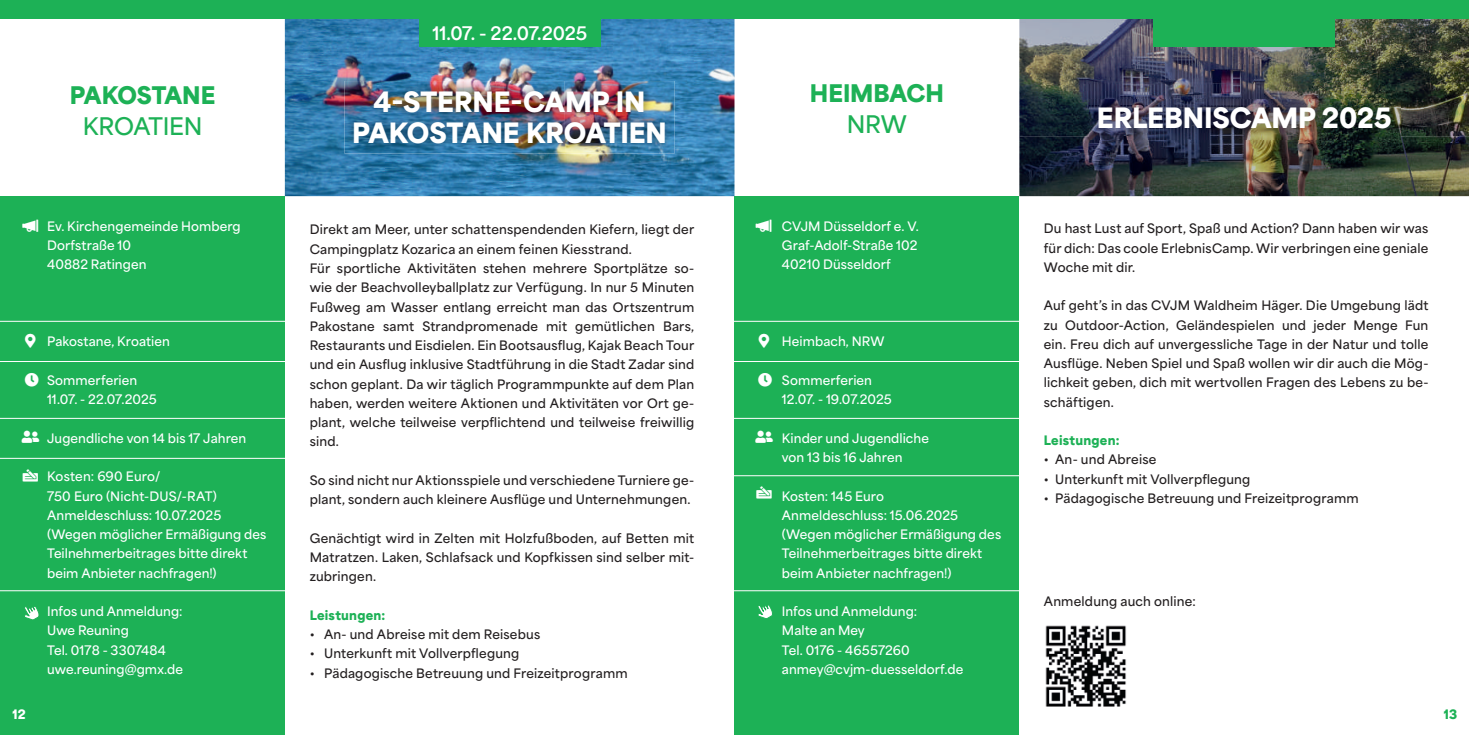
<style>
.page{position:relative;width:1469px;height:735px;background:#fff}
.page>*{position:absolute;margin:0;border:0;box-sizing:border-box;transform-origin:0 0}
.t1{font:900 26.25px/31.5px "Area Normal";letter-spacing:-.005em;color:#fff;text-align:center}
.t2{font:900 22.75px "Area Normal";letter-spacing:-.005em;color:#1db156}
.t3{font:600 22.75px "Area Normal";letter-spacing:-.015em;color:#1db156}
.t4{font:700 17.5px "Area Normal";letter-spacing:-.01em;color:#fff}
.t5{font:700 15.75px "Area Normal";color:#fff}
.t6{font:600 12.25px/19.2px "Area Normal";letter-spacing:.015em;color:#231f20;text-align:justify}
.t7{font:600 12.25px/19.2px "Area Normal";letter-spacing:.005em;color:#fff}
.t8{font:900 12.25px "Area Normal";letter-spacing:.02em;color:#1db156}
</style>
<div class="page">
<div style="left:0;top:196px;width:285px;height:538px;background:#1db156"></div>
<div style="left:734px;top:196px;width:285px;height:538px;background:#1db156"></div>
<img style="left:285px;top:19px;width:449px;height:177px">
<img style="left:1019px;top:19px;width:112px;height:117px">
<img style="left:1131px;top:19px;width:225px;height:80px">
<img style="left:1356px;top:19px;width:112px;height:117px">
<img style="left:1019px;top:136px;width:449px;height:60px">
<div style="left:419px;top:0;width:181px;height:47px;background:#1db156"></div>
<div style="left:1153px;top:0;width:181px;height:47px;background:#1db156"></div>
<div style="left:0;top:0;width:1468px;height:19px;background:#1db156"></div>
<hr style="left:719px;top:321px;width:300px;height:1px;background:#fff">
<hr style="left:719px;top:361px;width:300px;height:1px;background:#fff">
<hr style="left:719px;top:418px;width:300px;height:1px;background:#fff">
<hr style="left:719px;top:475px;width:300px;height:1px;background:#fff">
<hr style="left:719px;top:590px;width:300px;height:1px;background:#fff">
<svg style="left:758px;top:605px;width:14px;height:13px"></svg>
<svg style="left:25px;top:606px;width:14px;height:14px"></svg>
<hr style="left:0;top:321px;width:286px;height:1px;background:#fff">
<hr style="left:0;top:361px;width:286px;height:1px;background:#fff">
<hr style="left:0;top:418px;width:286px;height:1px;background:#fff">
<hr style="left:0;top:458px;width:286px;height:1px;background:#fff">
<hr style="left:0;top:590px;width:286px;height:1px;background:#fff">
<img style="left:1089px;top:99px;width:311px;height:41px">
<img style="left:344px;top:81px;width:330px;height:72px">
<img style="left:1045px;top:625px;width:81px;height:81px">
<h2 class="t2" style="left:70px;top:74px;width:147px">PAKOSTANE</h2>
<h2 class="t3" style="left:83px;top:106px;width:121px">KROATIEN</h2>
<p class="t7" style="left:47px;top:215px;width:195px">Ev. Kirchengemeinde Homberg<br>Dorfstraße 10<br>40882 Ratingen</p>
<p class="t7" style="left:47px;top:330px;width:124px">Pakostane, Kroatien</p>
<p class="t7" style="left:47px;top:369px;width:111px">Sommerferien<br>11.07. - 22.07.2025</p>
<p class="t7" style="left:47px;top:427px;width:201px">Jugendliche von 14 bis 17 Jahren</p>
<p class="t7" style="left:47px;top:465px;width:221px">Kosten: 690 Euro/<br>750 Euro (Nicht-DUS/-RAT)<br>Anmeldeschluss: 10.07.2025 (Wegen möglicher Ermäßigung des<br>Teilnehmerbeitrages bitte direkt beim Anbieter nachfragen!)</p>
<p class="t7" style="left:47px;top:600px;width:137px">Infos und Anmeldung:<br>Uwe Reuning<br>Tel. 0178 - 3307484 uwe.reuning@gmx.de</p>
<h3 class="t4" style="left:432px;top:17px;width:156px">11.07. - 22.07.2025</h3>
<h1 class="t1" style="left:352px;top:83px;width:316px">4-STERNE-CAMP IN<br>PAKOSTANE KROATIEN</h1>
<p class="t6" style="left:310px;top:219px;width:386px;text-align:left">Direkt am Meer, unter schattenspendenden Kiefern, liegt der Campingplatz Kozarica an einem feinen Kiesstrand.<br>Für sportliche Aktivitäten stehen mehrere Sportplätze so&shy;wie der Beachvolleyballplatz zur Verfügung. In nur 5 Minuten Fußweg am Wasser entlang erreicht man das Ortszentrum Pakostane samt Strandpromenade mit gemütlichen Bars, Restaurants und Eisdielen. Ein Bootsausflug, Kajak Beach Tour und ein Ausflug inklusive Stadtführung in die Stadt Zadar sind schon geplant. Da wir täglich Programmpunkte auf dem Plan haben, werden weitere Aktionen und Aktivitäten vor Ort ge&shy;plant, welche teilweise verpflichtend und teilweise freiwillig sind.</p>
<p class="t6" style="left:310px;top:469px;width:386px">So sind nicht nur Aktionsspiele und verschiedene Turniere ge&shy;plant, sondern auch kleinere Ausflüge und Unternehmungen.</p>
<p class="t6" style="left:310px;top:526px;width:386px">Genächtigt wird in Zelten mit Holzfußboden, auf Betten mit Matratzen. Laken, Schlafsack und Kopfkissen sind selber mit&shy;zubringen.</p>
<p class="t8" style="left:310px;top:603px;width:77px">Leistungen:</p>
<p class="t6" style="left:310px;top:623px;width:232px">• An- und Abreise mit dem Reisebus</p>
<p class="t6" style="left:310px;top:642px;width:211px">• Unterkunft mit Vollverpflegung</p>
<p class="t6" style="left:310px;top:661px;width:319px">• Pädagogische Betreuung und Freizeitprogramm</p>
<h2 class="t2" style="left:810px;top:72px;width:135px">HEIMBACH</h2>
<h2 class="t3" style="left:847px;top:104px;width:61px">NRW</h2>
<p class="t7" style="left:782px;top:215px;width:138px;text-align:justify">CVJM Düsseldorf e. V.<br>Graf-Adolf-Straße 102<br>40210 Düsseldorf</p>
<p class="t7" style="left:782px;top:330px;width:104px">Heimbach, NRW</p>
<p class="t7" style="left:782px;top:369px;width:111px">Sommerferien<br>12.07. - 19.07.2025</p>
<p class="t7" style="left:782px;top:427px;width:148px">Kinder und Jugendliche von 13 bis 16 Jahren</p>
<p class="t7" style="left:782px;top:484px;width:221px">Kosten: 145 Euro<br>Anmeldeschluss: 15.06.2025 (Wegen möglicher Ermäßigung des<br>Teilnehmerbeitrages bitte direkt beim Anbieter nachfragen!)</p>
<p class="t7" style="left:782px;top:600px;width:183px">Infos und Anmeldung:<br>Malte an Mey<br>Tel. 0176 - 46557260 anmey@cvjm-duesseldorf.de</p>
<h1 class="t1" style="left:1096px;top:99px;width:296px">ERLEBNISCAMP 2025</h1>
<p class="t6" style="left:1043px;top:217px;width:386px">Du hast Lust auf Sport, Spaß und Action? Dann haben wir was für dich: Das coole ErlebnisCamp. Wir verbringen eine geniale Woche mit dir.</p>
<p class="t6" style="left:1043px;top:294px;width:386px">Auf geht’s in das CVJM Waldheim Häger. Die Umgebung lädt zu Outdoor-Action, Geländespielen und jeder Menge Fun ein. Freu dich auf unvergessliche Tage in der Natur und tolle Ausflüge. Neben Spiel und Spaß wollen wir dir auch die Mög&shy;lichkeit geben, dich mit wertvollen Fragen des Lebens zu be&shy;schäftigen.</p>
<p class="t8" style="left:1043px;top:429px;width:77px">Leistungen:</p>
<p class="t6" style="left:1043px;top:448px;width:114px">• An- und Abreise</p>
<p class="t6" style="left:1043px;top:467px;width:208px">• Unterkunft mit Vollverpflegung</p>
<p class="t6" style="left:1043px;top:487px;width:316px">• Pädagogische Betreuung und Freizeitprogramm</p>
<p class="t6" style="left:1043px;top:590px;width:153px">Anmeldung auch online:</p>
<p class="t5" style="left:10px;top:704px;width:18px">12<sup>12</sup></p>
<p class="t8" style="left:1443px;top:702px;width:15px">13</p>
</div>
